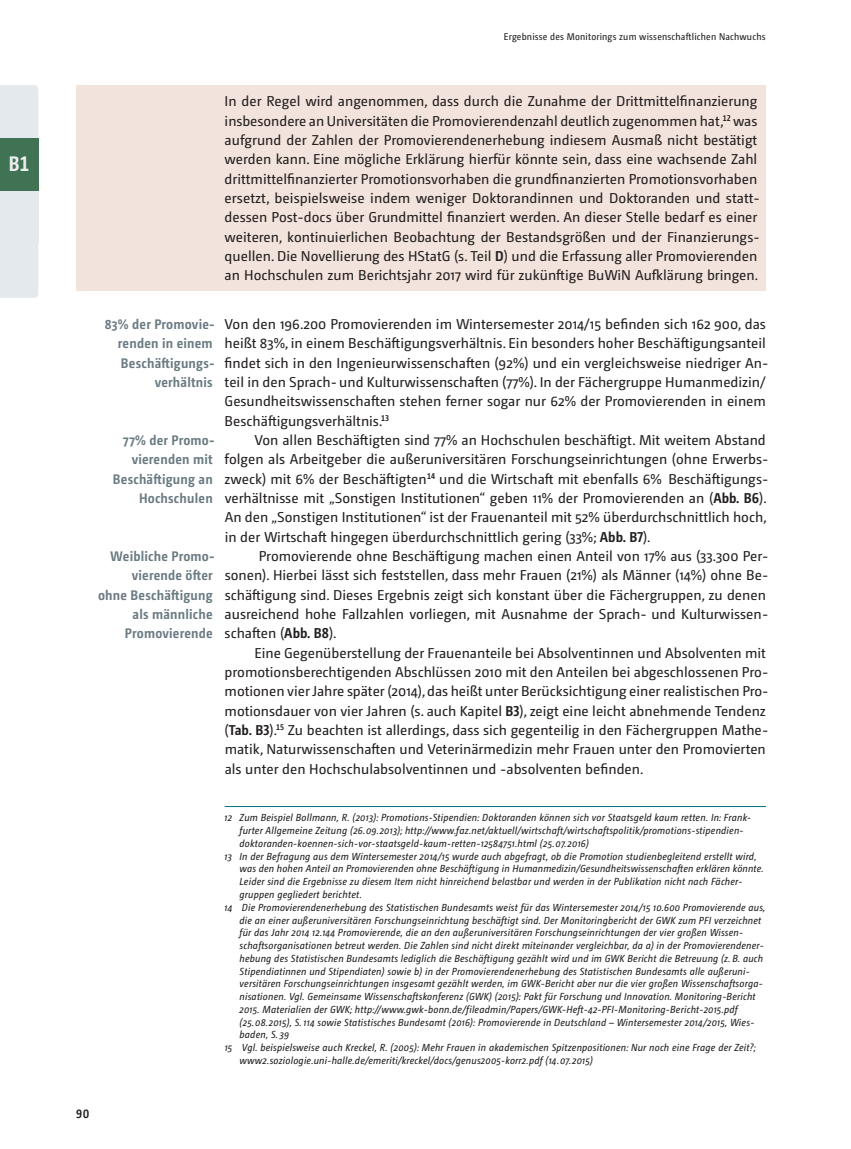
<style>
.page{position:relative;width:851px;height:1149px;background:#fff}
.page>*{position:absolute;margin:0;border:0;box-sizing:border-box;transform-origin:0 0}
.t1{font:700 21px "Camingo Dos Pro Cd";color:#eeeeef}
.t2{font:14.25px/19.4px "Camingo Dos Hof";color:#231f20;text-align:justify}
.t3{font:700 13.8px/19.4px "Camingo Dos Hof S Cd";letter-spacing:.015em;color:#6b7b83;text-align:right}
.t4{font:700 12px "Camingo Dos Pro S Cd";color:#231f20}
.t5{font:italic 10.2px/12.8px "Camingo Dos Pro S Cd";letter-spacing:.02em;color:#231f20}
.t6{font:9.75px "Camingo Dos Pro S Cd";letter-spacing:.02em;color:#231f20}
.s1{font-family:"Camingo Dos Pro S Cd";font-weight:700}
</style>
<div class="page">
<div style="left:0;top:244px;width:38px;height:54px;background:#e4e9ed"></div>
<div style="left:0;top:85px;width:38px;height:53px;background:#e4e9ed"></div>
<div style="left:0;top:138px;width:38px;height:53px;background:#407353"></div>
<div style="left:0;top:191px;width:38px;height:53px;background:#e4e9ed"></div>
<div style="left:77px;top:85px;width:688px;height:205px;background:#f2e3dc"></div>
<hr style="left:225px;top:806px;width:540px;height:1px;background:#006f85">
<h1 class="t1" style="left:9px;top:151px;width:22px">B1</h1>
<p class="t6" style="left:504px;top:30px;width:263px">Ergebnisse des Monitorings zum wissenschaftlichen Nachwuchs</p>
<p class="t2" style="left:225px;top:91px;width:535px">In der Regel wird angenommen, dass durch die Zunahme der Drittmittelfinanzierung insbesondere an Universitäten die Promovierendenzahl deutlich zugenommen hat,<sup>12</sup> was aufgrund der Zahlen der Promovierendenerhebung indiesem Ausmaß nicht bestätigt werden kann . Eine mögliche Erklärung hierfür könnte sein, dass eine wachsende Zahl drittmittelfinanzierter Promotionsvorhaben die grundfinanzierten Promotionsvorhaben ersetzt, beispielsweise indem weniger Doktorandinnen und Doktoranden und statt&shy;dessen Post- docs über Grundmittel finanziert werden . An dieser Stelle bedarf es einer weiteren, kontinuierlichen Beobachtung der Bestandsgrößen und der Finanzierungs&shy;quellen . Die Novellierung des HStatG (s . Teil <span class="s1">D</span>) und die Erfassung aller Promovierenden an Hochschulen zum Berichtsjahr 2017 wird für zukünftige BuWiN Aufklärung bringen .</p>
<p class="t3" style="left:105px;top:314px;width:111px">83% der Promovie&shy;renden in einem<br>Beschäftigungs&shy;verhältnis</p>
<p class="t2" style="left:225px;top:314px;width:544px">Von den 196 .200 Promovierenden im Wintersemester 2014/15 befinden sich 162 900, das heißt 83%, in einem Beschäftigungsverhältnis . Ein besonders hoher Beschäftigungsanteil findet sich in den Ingenieurwissenschaften (92%) und ein vergleichsweise niedriger An&shy;teil in den Sprach- und Kulturwissenschaften (77%) . In der Fächergruppe Humanmedizin/ Gesundheitswissenschaften stehen ferner sogar nur 62% der Promovierenden in einem Beschäftigungsverhältnis .<sup>13</sup></p>
<p class="t3" style="left:113px;top:430px;width:103px">77% der Promo&shy;vierenden mit<br>Beschäftigung an<br>Hochschulen</p>
<p class="t2" style="left:224px;top:430px;width:544px;text-indent:30px">Von allen Beschäftigten sind 77% an Hochschulen beschäftigt . Mit weitem Abstand folgen als Arbeitgeber die außeruniversitären Forschungseinrichtungen (ohne Erwerbs&shy;zweck) mit 6% der Beschäftigten<sup>14</sup> und die Wirtschaft mit ebenfalls 6% Beschäftigungs&shy;verhältnisse mit „Sonstigen Institutionen“ geben 11% der Promovierenden an (<span class="s1">Abb. B6</span>) .<br>An den „Sonstigen Institutionen“ ist der Frauenanteil mit 52% überdurchschnittlich hoch, in der Wirtschaft hingegen überdurchschnittlich gering (33%; <span class="s1">Abb. B7</span>) .</p>
<p class="t3" style="left:98px;top:546px;width:117px">Weibliche Promo&shy;vierende öfter<br>ohne Beschäftigung als männliche<br>Promovierende</p>
<p class="t2" style="left:225px;top:546px;width:544px;text-indent:34px">Promovierende ohne Beschäftigung machen einen Anteil von 17% aus (33 .300 Per&shy;sonen) . Hierbei lässt sich feststellen, dass mehr Frauen (21%) als Männer (14%) ohne Be&shy;schäftigung sind . Dieses Ergebnis zeigt sich konstant über die Fächergruppen, zu denen ausreichend hohe Fallzahlen vorliegen, mit Ausnahme der Sprach- und Kulturwissen&shy;schaften (<span class="s1">Abb. B8</span>) .</p>
<p class="t2" style="left:225px;top:642px;width:544px;text-indent:30px">Eine Gegenüberstellung der Frauenanteile bei Absolventinnen und Absolventen mit promotionsberechtigenden Abschlüssen 2010 mit den Anteilen bei abgeschlossenen Pro&shy;motionen vier Jahre später (2014), das heißt unter Berücksichtigung einer realistischen Pro&shy;motionsdauer von vier Jahren (s . auch Kapitel <span class="s1">B3</span>), zeigt eine leicht abnehmende Tendenz (<span class="s1">Tab. B3</span>) .<sup>15</sup> Zu beachten ist allerdings, dass sich gegenteilig in den Fächergruppen Mathe&shy;matik, Naturwissenschaften und Veterinärmedizin mehr Frauen unter den Promovierten als unter den Hochschulabsolventinnen und - absolventen befinden .</p>
<p class="t5" style="left:239px;top:811px;width:512px;text-indent:-15px">12 Zum Beispiel Bollmann, R. (2013): Promotions-Stipendien: Doktoranden können sich vor Staatsgeld kaum retten. In: Frank&shy;furter Allgemeine Zeitung (26.09.2013); http://www.faz.net/aktuell/wirtschaft/wirtschaftspolitik/promotions-stipendien&shy;doktoranden-koennen-sich-vor-staatsgeld-kaum-retten-12584751.html (25.07.2016)</p>
<p class="t5" style="left:239px;top:849px;width:525px;text-indent:-15px">13 In der Befragung aus dem Wintersemester 2014/15 wurde auch abgefragt, ob die Promotion studienbegleitend erstellt wird, was den hohen Anteil an Promovierenden ohne Beschäftigung in Humanmedizin/Gesundheitswissenschaften erklären könnte.<br>Leider sind die Ergebnisse zu diesem Item nicht hinreichend belastbar und werden in der Publikation nicht nach Fächer&shy;gruppen gegliedert berichtet.</p>
<p class="t5" style="left:239px;top:900px;width:527px;text-indent:-15px">14 Die Promovierendenerhebung des Statistischen Bundesamts weist für das Wintersemester 2014/15 10.600 Promovierende aus, die an einer außeruniversitären Forschungseinrichtung beschäftigt sind. Der Monitoringbericht der GWK zum PFI verzeichnet für das Jahr 2014 12.144 Promovierende, die an den außeruniversitären Forschungseinrichtungen der vier großen Wissen&shy;schaftsorganisationen betreut werden. Die Zahlen sind nicht direkt miteinander vergleichbar, da a) in der Promovierendener&shy;hebung des Statistischen Bundesamts lediglich die Beschäftigung gezählt wird und im GWK Bericht die Betreuung (z. B. auch Stipendiatinnen und Stipendiaten) sowie b) in der Promovierendenerhebung des Statistischen Bundesamts alle außeruni&shy;versitären Forschungseinrichtungen insgesamt gezählt werden, im GWK-Bericht aber nur die vier großen Wissenschaftsorga&shy;nisationen. Vgl. Gemeinsame Wissenschaftskonferenz (GWK) (2015): Pakt für Forschung und Innovation. Monitoring-Bericht 2015. Materialien der GWK; http://www.gwk-bonn.de/fileadmin/Papers/GWK-Heft-42-PFI-Monitoring-Bericht-2015.pdf (25.08.2015), S. 114 sowie Statistisches Bundesamt (2016): Promovierende in Deutschland – Wintersemester 2014/2015, Wies&shy;baden, S. 39</p>
<p class="t5" style="left:239px;top:1040px;width:517px;text-indent:-15px">15 Vgl. beispielsweise auch Kreckel, R. (2005): Mehr Frauen in akademischen Spitzenpositionen: Nur noch eine Frage der Zeit?; www2.soziologie.uni-halle.de/emeriti/kreckel/docs/genus2005-korr2.pdf (14.07.2015)</p>
<p class="t4" style="left:76px;top:1106px;width:15px">90</p>
</div>
